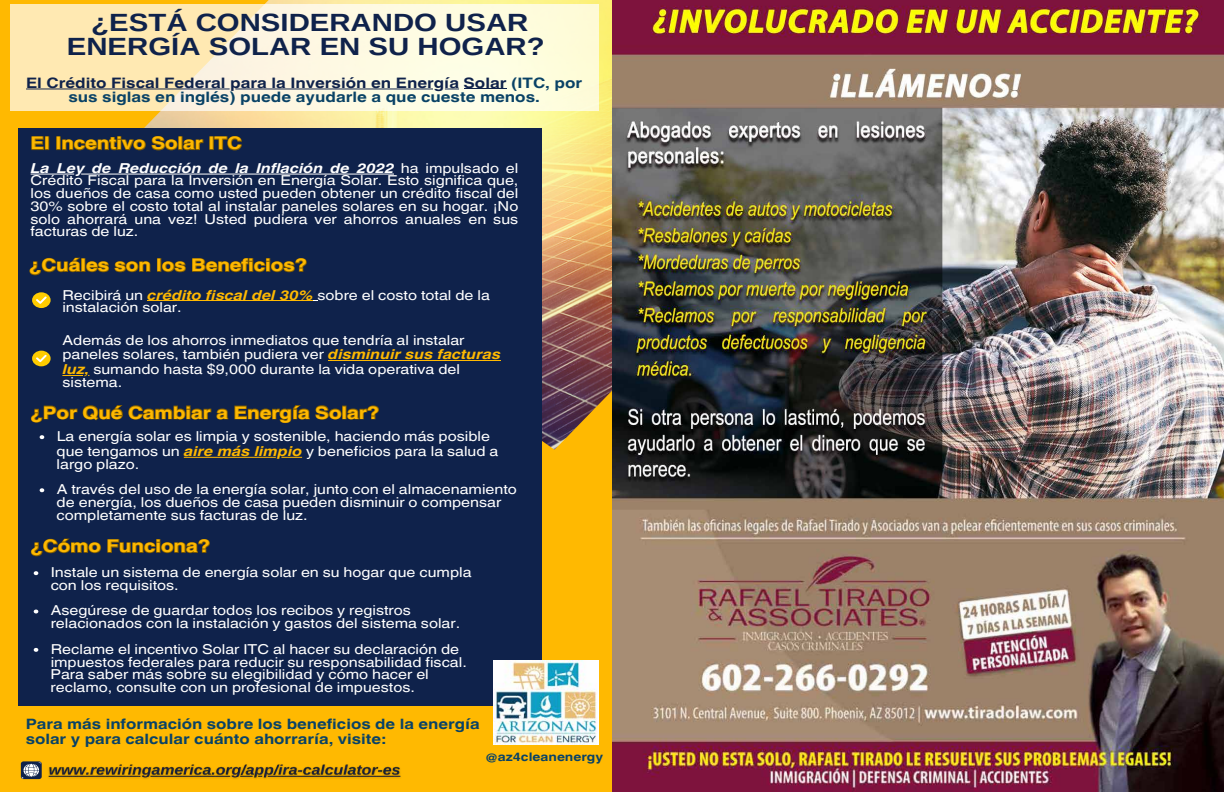
<style>
.page{position:relative;width:1224px;height:792px;background:#fff}
.page>*{position:absolute;margin:0;border:0;box-sizing:border-box;transform-origin:0 0}
.t1{font:700 24.9px/24.6px "Arimo";color:#0f224b;text-align:center;scale:1.18 1}
.t2{font:700 17.3px "Helvetica World";color:#ffb901;scale:1.18 1}
.t3{font:700 14.4px/14.7px "Helvetica World";color:#094266;text-align:center;scale:1.18 1}
.t4{font:700 14.3px/14.7px "Helvetica World";color:#094266;scale:1.18 1}
.t5{font:13.7px/12.8px "Helvetica World";color:#fff;scale:1.18 1}
.t6{font:700 11.8px "Helvetica World";color:#094266;scale:1.18 1}
.s1{color:#0f224b}
.s2{font-weight:700;font-style:italic}
.s3{font-weight:700;font-style:italic;color:#ffb901}
</style>
<div class="page">
<div style="left:0;top:0;width:612px;height:792px;background:#ffb901"></div>
<svg style="left:21px;top:761px;width:21px;height:18px"></svg>
<svg style="left:22px;top:762px;width:19px;height:17px"></svg>
<img style="left:144px;top:0;width:468px;height:450px">
<svg style="left:10px;top:4px;width:589px;height:107px;background:#fdf3d0"></svg>
<div style="left:18px;top:128px;width:524px;height:577px;background:#0f224b"></div>
<div style="left:32px;top:292px;width:19px;height:16px;background:#fc0;border-radius:50%"></div>
<svg style="left:36px;top:297px;width:11px;height:7px"></svg>
<div style="left:32px;top:351px;width:19px;height:15px;background:#fc0;border-radius:50%"></div>
<svg style="left:36px;top:355px;width:11px;height:7px"></svg>
<svg style="left:34px;top:571px;width:4px;height:4px"></svg>
<svg style="left:34px;top:610px;width:4px;height:3px"></svg>
<svg style="left:34px;top:648px;width:4px;height:4px"></svg>
<img style="left:493px;top:660px;width:106px;height:85px">
<img style="left:48px;top:764px;width:353px;height:15px">
<svg style="left:31px;top:136px;width:211px;height:15px"></svg>
<hr style="left:147px;top:300px;width:166px;height:1px;background:#ffb901">
<hr style="left:328px;top:360px;width:173px;height:1px;background:#ffb901">
<svg style="left:62px;top:375px;width:27px;height:1px"></svg>
<svg style="left:445px;top:88px;width:14px;height:1px"></svg>
<hr style="left:235px;top:88px;width:198px;height:1px;background:#0f224b">
<hr style="left:26px;top:88px;width:204px;height:1px;background:#0f224b">
<hr style="left:464px;top:88px;width:43px;height:1px;background:#0f224b">
<hr style="left:81px;top:174px;width:313px;height:1px;background:#fff">
<hr style="left:31px;top:174px;width:43px;height:1px;background:#fff">
<svg style="left:29px;top:257px;width:278px;height:19px"></svg>
<svg style="left:30px;top:405px;width:349px;height:18px"></svg>
<svg style="left:40px;top:435px;width:4px;height:4px"></svg>
<svg style="left:281px;top:457px;width:21px;height:1px"></svg>
<hr style="left:184px;top:457px;width:92px;height:1px;background:#ffb901">
<svg style="left:40px;top:488px;width:4px;height:4px"></svg>
<svg style="left:31px;top:538px;width:179px;height:19px"></svg>
<img style="left:612px;top:0;width:612px;height:792px">
<h1 class="t1" style="left:67px;top:10px;width:407px">¿ESTÁ CONSIDERANDO USAR<br>ENERGÍA SOLAR EN SU HOGAR?</h1>
<p class="t3" style="left:26px;top:75px;width:473px"><span class="s1">El Crédito Fiscal Federal para la Inversión en Energía Solar</span> (ITC, por sus siglas en inglés) puede ayudarle a que cueste menos.</p>
<p class="t2" style="left:31px;top:133px;width:181px">El Incentivo Solar ITC</p>
<p class="t5" style="left:30px;top:161px;width:415px;text-align:justify"><span class="s2">La Ley de Reducción de la Inflación de 2022</span> ha impulsado el Crédito Fiscal para la Inversión en Energía Solar. Esto significa que, los dueños de casa como usted pueden obtener un crédito fiscal del 30% sobre el costo total al instalar paneles solares en su hogar. ¡No solo ahorrará una vez! Usted pudiera ver ahorros anuales en sus facturas de luz.</p>
<p class="t2" style="left:29px;top:255px;width:237px">¿Cuáles son los Beneficios?</p>
<p class="t5" style="left:62px;top:288px;width:364px">Recibirá un <span class="s3">crédito fiscal del 30%</span> sobre el costo total de la instalación solar.</p>
<p class="t5" style="left:62px;top:332px;width:373px;line-height:14.7px">Además de los ahorros inmediatos que tendría al instalar paneles solares, también pudiera ver <span class="s3">disminuir sus facturas luz,</span> sumando hasta $9,000 durante la vida operativa del</p>
<p class="t5" style="left:62px;top:376px;width:52px">sistema.</p>
<p class="t2" style="left:31px;top:403px;width:297px">¿Por Qué Cambiar a Energía Solar?</p>
<p class="t5" style="left:57px;top:429px;width:376px;line-height:14.7px">La energía solar es limpia y sostenible, haciendo más posible que tengamos un <span class="s3">aire más limpio</span> y beneficios para la salud a</p>
<p class="t5" style="left:57px;top:451px;width:392px;line-height:25.6px">largo plazo.<br>A través del uso de la energía solar, junto con el almacenamiento</p>
<p class="t5" style="left:57px;top:496px;width:378px">de energía, los dueños de casa pueden disminuir o compensar completamente sus facturas de luz.</p>
<p class="t2" style="left:31px;top:536px;width:154px">¿Cómo Funciona?</p>
<p class="t5" style="left:51px;top:566px;width:358px">Instale un sistema de energía solar en su hogar que cumpla con los requisitos.</p>
<p class="t5" style="left:51px;top:604px;width:349px">Asegúrese de guardar todos los recibos y registros relacionados con la instalación y gastos del sistema solar.</p>
<p class="t5" style="left:51px;top:643px;width:354px">Reclame el incentivo Solar ITC al hacer su declaración de impuestos federales para reducir su responsabilidad fiscal.<br>Para saber más sobre su elegibilidad y cómo hacer el reclamo, consulte con un profesional de impuestos.</p>
<p class="t4" style="left:26px;top:717px;width:386px">Para más información sobre los beneficios de la energía solar y para calcular cuánto ahorraría, visite:</p>
<p class="t6" style="left:485px;top:750px;width:102px">@az4cleanenergy</p>
</div>
